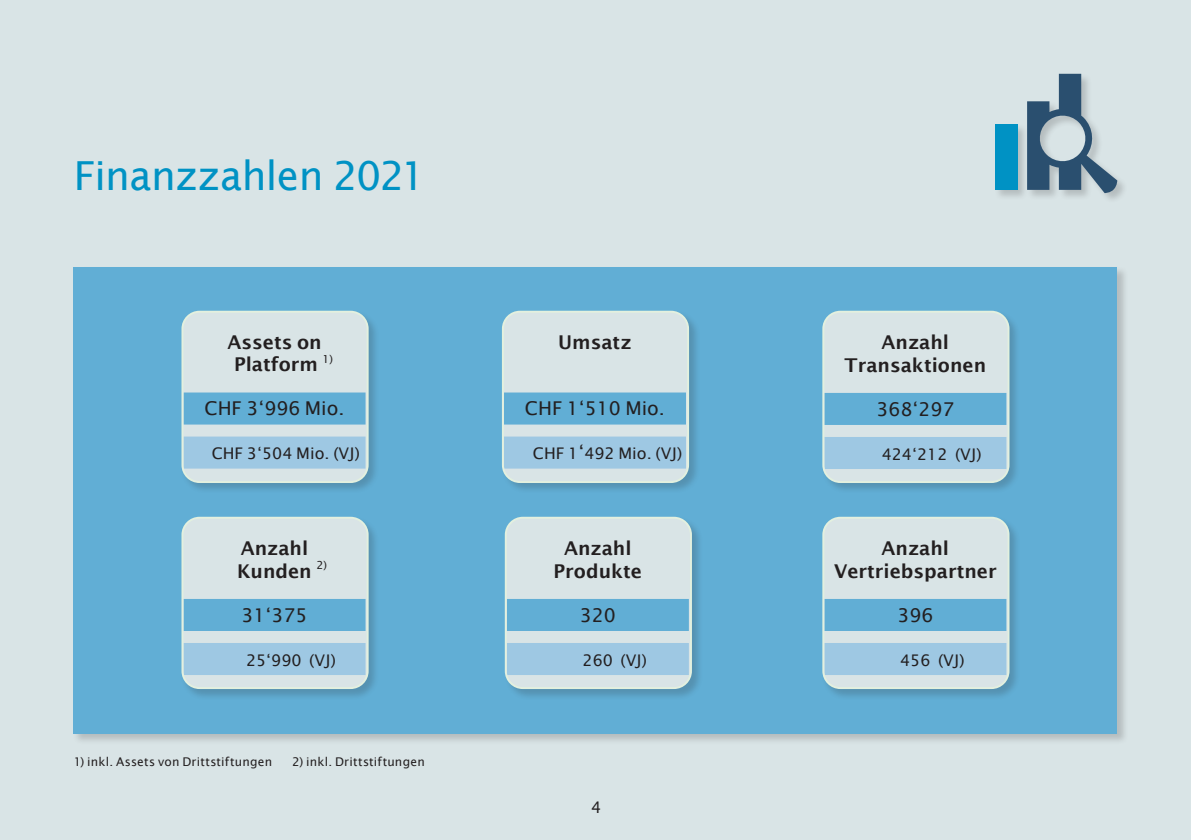
<style>
.page{position:relative;width:1191px;height:840px;background:#fff}
.page>*{position:absolute;margin:0;border:0;box-sizing:border-box;transform-origin:0 0}
.t1{font:40px "Lucida Sans";letter-spacing:-.015em;color:#0092c4}
.t2{font:600 19px/22.8px "Lucida Sans";color:#231f20;text-align:center}
.t3{font:19px "Lucida Sans";color:#231f20}
.t4{font:16px "Lucida Sans";color:#231f20}
.t5{font:12px "Lucida Sans";letter-spacing:.02em;color:#231f20}
.s1{font-size:19px}
</style>
<div class="page">
<div style="left:0;top:0;width:1191px;height:839px;background:#d9e4e6"></div>
<div style="left:994px;top:73px;width:134px;height:131px;background:#231f20;opacity:.2"></div>
<div style="left:995px;top:124px;width:22px;height:66px;background:#0092c4"></div>
<svg style="left:1027px;top:74px;width:90px;height:119px"></svg>
<div style="left:73px;top:266px;width:1055px;height:478px;background:#231f20;opacity:.2"></div>
<div style="left:74px;top:266px;width:1043px;height:467px;background:#61aed5"></div>
<div style="left:180px;top:309px;width:200px;height:185px;background:#231f20;opacity:.2"></div>
<div style="left:182px;top:311px;width:186px;height:170px;background:#d9e4e6;border-radius:17px"></div>
<div style="left:183px;top:392px;width:182px;height:32px;background:#61aed5"></div>
<div style="left:183px;top:436px;width:182px;height:32px;background:#9ec8e3"></div>
<div style="left:181px;top:310px;width:188px;height:172px;border:2px solid #e3f0df;border-radius:17px"></div>
<div style="left:180px;top:515px;width:200px;height:184px;background:#231f20;opacity:.2"></div>
<div style="left:182px;top:517px;width:186px;height:170px;background:#d9e4e6;border-radius:17px"></div>
<div style="left:183px;top:598px;width:182px;height:32px;background:#61aed5"></div>
<div style="left:183px;top:642px;width:182px;height:32px;background:#9ec8e3"></div>
<div style="left:181px;top:516px;width:188px;height:172px;border:2px solid #e3f0df;border-radius:17px"></div>
<div style="left:501px;top:309px;width:199px;height:185px;background:#231f20;opacity:.2"></div>
<div style="left:503px;top:311px;width:185px;height:170px;background:#d9e4e6;border-radius:17px"></div>
<div style="left:504px;top:392px;width:182px;height:32px;background:#61aed5"></div>
<div style="left:504px;top:436px;width:182px;height:32px;background:#9ec8e3"></div>
<div style="left:502px;top:310px;width:187px;height:172px;border:2px solid #e3f0df;border-radius:17px"></div>
<div style="left:504px;top:515px;width:199px;height:184px;background:#231f20;opacity:.2"></div>
<div style="left:506px;top:517px;width:185px;height:170px;background:#d9e4e6;border-radius:17px"></div>
<div style="left:507px;top:598px;width:182px;height:32px;background:#61aed5"></div>
<div style="left:507px;top:642px;width:182px;height:32px;background:#9ec8e3"></div>
<div style="left:505px;top:516px;width:187px;height:172px;border:2px solid #e3f0df;border-radius:17px"></div>
<div style="left:821px;top:309px;width:199px;height:185px;background:#231f20;opacity:.2"></div>
<div style="left:823px;top:311px;width:185px;height:170px;background:#d9e4e6;border-radius:17px"></div>
<div style="left:824px;top:392px;width:182px;height:32px;background:#61aed5"></div>
<div style="left:824px;top:436px;width:182px;height:32px;background:#9ec8e3"></div>
<div style="left:822px;top:310px;width:187px;height:172px;border:2px solid #e3f0df;border-radius:17px"></div>
<div style="left:821px;top:515px;width:199px;height:184px;background:#231f20;opacity:.2"></div>
<div style="left:823px;top:517px;width:185px;height:170px;background:#d9e4e6;border-radius:17px"></div>
<div style="left:824px;top:598px;width:182px;height:32px;background:#61aed5"></div>
<div style="left:824px;top:642px;width:182px;height:32px;background:#9ec8e3"></div>
<div style="left:822px;top:516px;width:187px;height:172px;border:2px solid #e3f0df;border-radius:17px"></div>
<h1 class="t1" style="left:74px;top:152px;width:354px">Finanzzahlen 2021</h1>
<p class="t2" style="left:234px;top:331px;width:100px;line-height:22px;text-align:left;text-indent:-7px">Assets on<br>Platform <sup>1)</sup></p>
<p class="t3" style="left:204px;top:397px;width:141px">CHF 3‘996 Mio.</p>
<p class="t4" style="left:212px;top:444px;width:150px">CHF 3‘504 Mio. (VJ)</p>
<p class="t2" style="left:237px;top:536px;width:91px;text-align:left">Anzahl<br>Kunden <sup>2)</sup></p>
<p class="t3" style="left:241px;top:603px;width:68px">31‘375</p>
<p class="t4" style="left:246px;top:650px;width:91px">25‘990 (VJ)</p>
<p class="t5" style="left:74px;top:754px;width:200px">1) inkl. Assets von Drittstiftungen</p>
<p class="t5" style="left:292px;top:754px;width:134px">2) inkl. Drittstiftungen</p>
<p class="t2" style="left:558px;top:330px;width:75px">Umsatz</p>
<p class="t3" style="left:525px;top:397px;width:141px">CHF 1‘510 Mio.</p>
<p class="t4" style="left:533px;top:444px;width:151px">CHF 1<span class="s1">‘</span>492 Mio. (VJ)</p>
<p class="t2" style="left:553px;top:536px;width:90px">Anzahl<br>Produkte</p>
<p class="t3" style="left:580px;top:603px;width:38px">320</p>
<p class="t4" style="left:582px;top:650px;width:66px">260 (VJ)</p>
<p class="t4" style="left:591px;top:797px;width:12px">4</p>
<p class="t2" style="left:844px;top:330px;width:143px">Anzahl<br>Transaktionen</p>
<p class="t3" style="left:876px;top:398px;width:80px">368‘297</p>
<p class="t4" style="left:881px;top:444px;width:101px">424‘212 (VJ)</p>
<p class="t2" style="left:834px;top:536px;width:164px">Anzahl<br>Vertriebspartner</p>
<p class="t3" style="left:897px;top:603px;width:38px">396</p>
<p class="t4" style="left:900px;top:650px;width:66px">456 (VJ)</p>
</div>
